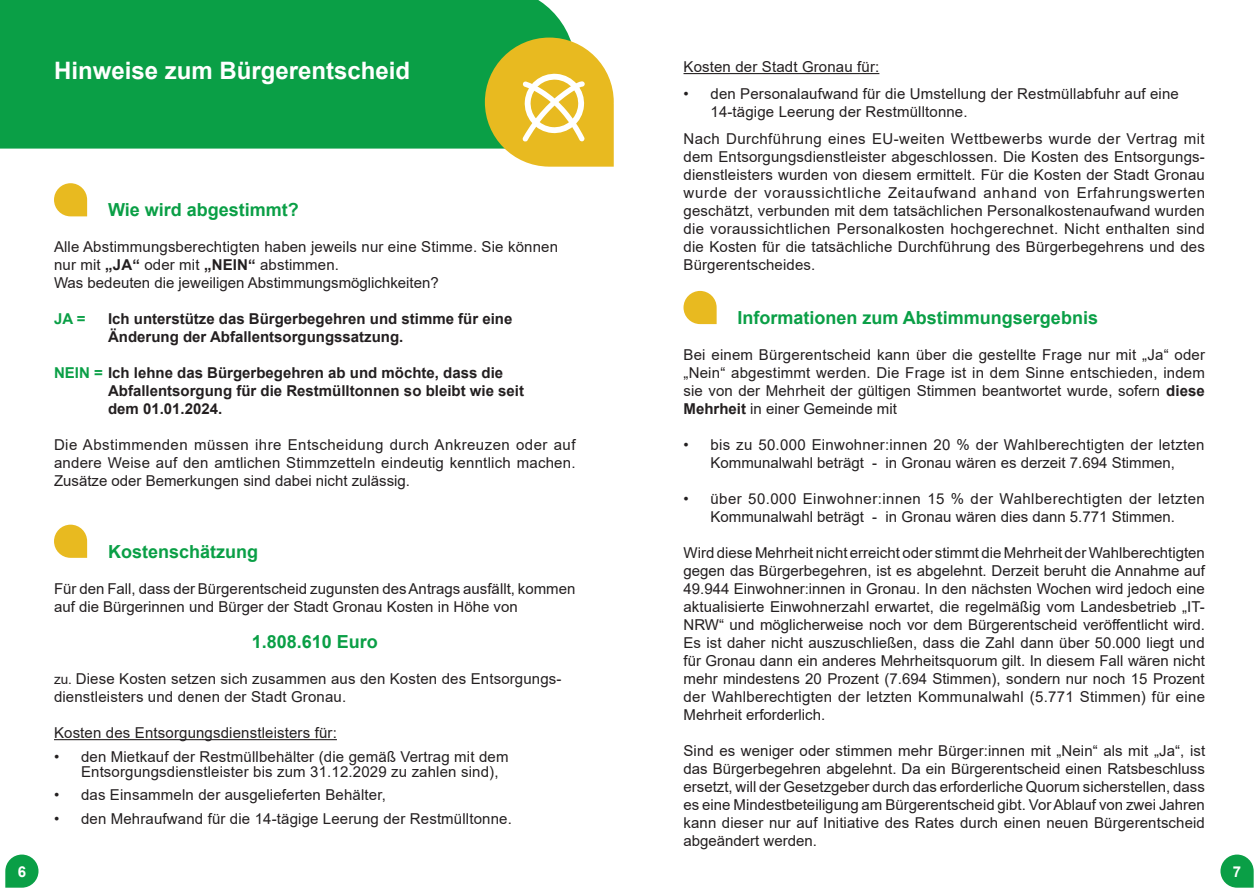
<style>
.page{position:relative;width:1259px;height:893px;background:#fff}
.page>*{position:absolute;margin:0;border:0;box-sizing:border-box;transform-origin:0 0}
.t1{font:700 24px "Arial";color:#fff}
.copy{font:700 18px "Arial";color:#0a9f46}
.copy-2{font:15px/18px "Arial";letter-spacing:.01em;color:#231f20}
.copy-3{font:700 15px/18px "Arial";color:#231f20}
.copy-4{font:15px/18px "Arial";letter-spacing:.03em;color:#231f20;text-align:center}
.copy-5{font:700 15px "Arial";color:#0a9f46}
.t2{font:700 15px "Arial";color:#fff}
.s1{font-weight:700}
.s2{color:#0a9f46}
.s3{font-size:13.5px}
</style>
<div class="page">
<div style="left:5px;top:854px;width:33px;height:34px;background:#0a9f46;border-radius:16px"></div>
<div style="left:1220px;top:854px;width:33px;height:34px;background:#0a9f46;border-radius:16px"></div>
<div style="left:0;top:0;width:575px;height:149px;background:#0a9f46"></div>
<hr style="left:54px;top:739px;width:283px;height:1px;background:#231f20">
<div style="left:54px;top:525px;width:33px;height:33px;background:#e8ba20;border-radius:16px"></div>
<div style="left:683px;top:291px;width:33px;height:33px;background:#e8ba20;border-radius:16px"></div>
<div style="left:485px;top:38px;width:129px;height:129px;background:#e8ba20;border-radius:64px"></div>
<svg style="left:522px;top:73px;width:63px;height:69px"></svg>
<div style="left:54px;top:183px;width:33px;height:33px;background:#e8ba20;border-radius:16px"></div>
<hr style="left:683px;top:73px;width:196px;height:1px;background:#231f20">
<p class="t1" style="left:54px;top:54px;width:358px">Hinweise zum Bürgerentscheid</p>
<p class="copy" style="left:108px;top:197px;width:192px">Wie wird abgestimmt?</p>
<p class="copy-2" style="left:54px;top:238px;width:505px">Alle Abstimmungsberechtigten haben jeweils nur eine Stimme. Sie können nur mit <span class="s1">„JA“</span> oder mit <span class="s1">„NEIN“</span> abstimmen.<br>Was bedeuten die jeweiligen Abstimmungsmöglichkeiten?</p>
<p class="copy-5" style="left:54px;top:308px;width:33px">JA =</p>
<p class="copy-3" style="left:108px;top:310px;width:406px">Ich unterstütze das Bürgerbegehren und stimme für eine<br>Änderung der Abfallentsorgungssatzung.</p>
<p class="copy-3" style="left:108px;top:364px;width:417px;text-indent:-54px"><span class="s2">NEIN =</span> Ich lehne das Bürgerbegehren ab und möchte, dass die<br>Abfallentsorgung für die Restmülltonnen so bleibt wie seit dem 01.01.2024.</p>
<p class="copy-2" style="left:54px;top:436px;width:523px;text-align:justify">Die Abstimmenden müssen ihre Entscheidung durch Ankreuzen oder auf andere Weise auf den amtlichen Stimmzetteln eindeutig kenntlich machen.<br>Zusätze oder Bemerkungen sind dabei nicht zulässig.</p>
<p class="copy" style="left:108px;top:539px;width:152px">Kostenschätzung</p>
<p class="copy-2" style="left:54px;top:580px;width:523px">Für den Fall, dass der Bürgerentscheid zugunsten des Antrags ausfällt, kommen auf die Bürgerinnen und Bürger der Stadt Gronau Kosten in Höhe von</p>
<p class="copy" style="left:252px;top:629px;width:128px">1.808.610 Euro</p>
<p class="copy-2" style="left:54px;top:670px;width:509px"><span class="s3">zu.</span> Diese Kosten setzen sich zusammen aus den Kosten des Entsorgungs&shy;dienstleisters und denen der Stadt Gronau.</p>
<p class="copy-2" style="left:54px;top:724px;width:284px">Kosten des Entsorgungsdienstleisters für:</p>
<p class="copy-2" style="left:81px;top:749px;width:429px;line-height:15px;text-indent:-27px">• den Mietkauf der Restmüllbehälter (die gemäß Vertrag mit dem<br>Entsorgungsdienstleister bis zum 31.12.2029 zu zahlen sind),</p>
<p class="copy-2" style="left:54px;top:786px;width:333px">• das Einsammeln der ausgelieferten Behälter,</p>
<p class="copy-2" style="left:54px;top:809px;width:459px">• den Mehraufwand für die 14-tägige Leerung der Restmülltonne.</p>
<p class="copy-2" style="left:683px;top:58px;width:197px">Kosten der Stadt Gronau für:</p>
<p class="copy-2" style="left:710px;top:84px;width:470px;text-indent:-27px">• den Personalaufwand für die Umstellung der Restmüllabfuhr auf eine<br>14-tägige Leerung der Restmülltonne.</p>
<p class="copy-2" style="left:683px;top:130px;width:523px;text-align:justify">Nach Durchführung eines EU-weiten Wettbewerbs wurde der Vertrag mit dem Entsorgungsdienstleister abgeschlossen. Die Kosten des Entsorgungs&shy;dienstleisters wurden von diesem ermittelt. Für die Kosten der Stadt Gronau wurde der voraussichtliche Zeitaufwand anhand von Erfahrungswerten geschätzt, verbunden mit dem tatsächlichen Personalkostenaufwand wurden die voraussichtlichen Personalkosten hochgerechnet. Nicht enthalten sind die Kosten für die tatsächliche Durchführung des Bürgerbegehrens und des Bürgerentscheides.</p>
<p class="copy" style="left:737px;top:305px;width:362px">Informationen zum Abstimmungsergebnis</p>
<p class="copy-2" style="left:683px;top:346px;width:523px;text-align:justify">Bei einem Bürgerentscheid kann über die gestellte Frage nur mit „Ja“ oder „Nein“ abgestimmt werden. Die Frage ist in dem Sinne entschieden, indem sie von der Mehrheit der gültigen Stimmen beantwortet wurde, sofern <span class="s1">diese Mehrheit</span> in einer Gemeinde mit</p>
<p class="copy-2" style="left:683px;top:436px;width:522px;text-align:center">• bis zu 50.000 Einwohner:innen 20 % der Wahlberechtigten der letzten<br>Kommunalwahl beträgt - in Gronau wären es derzeit 7.694 Stimmen,</p>
<p class="copy-4" style="left:683px;top:490px;width:523px">• über 50.000 Einwohner:innen 15 % der Wahlberechtigten der letzten<br>Kommunalwahl beträgt - in Gronau wären dies dann 5.771 Stimmen.</p>
<p class="copy-2" style="left:683px;top:544px;width:523px;text-align:justify">Wird diese Mehrheit nicht erreicht oder stimmt die Mehrheit der Wahlberechtigten gegen das Bürgerbegehren, ist es abgelehnt. Derzeit beruht die Annahme auf 49.944 Einwohner:innen in Gronau. In den nächsten Wochen wird jedoch eine aktualisierte Einwohnerzahl erwartet, die regelmäßig vom Landesbetrieb „IT-NRW“ und möglicherweise noch vor dem Bürgerentscheid veröffentlicht wird.<br>Es ist daher nicht auszuschließen, dass die Zahl dann über 50.000 liegt und für Gronau dann ein anderes Mehrheitsquorum gilt. In diesem Fall wären nicht mehr mindestens 20 Prozent (7.694 Stimmen), sondern nur noch 15 Prozent der Wahlberechtigten der letzten Kommunalwahl (5.771 Stimmen) für eine Mehrheit erforderlich.</p>
<p class="copy-2" style="left:683px;top:742px;width:523px;text-align:justify">Sind es weniger oder stimmen mehr Bürger:innen mit „Nein“ als mit „Ja“, ist das Bürgerbegehren abgelehnt. Da ein Bürgerentscheid einen Ratsbeschluss ersetzt, will der Gesetzgeber durch das erforderliche Quorum sicherstellen, dass es eine Mindestbeteiligung am Bürgerentscheid gibt. Vor Ablauf von zwei Jahren kann dieser nur auf Initiative des Rates durch einen neuen Bürgerentscheid abgeändert werden.</p>
<p class="t2" style="left:18px;top:861px;width:10px">6</p>
<p class="t2" style="left:1233px;top:861px;width:10px">7</p>
</div>
